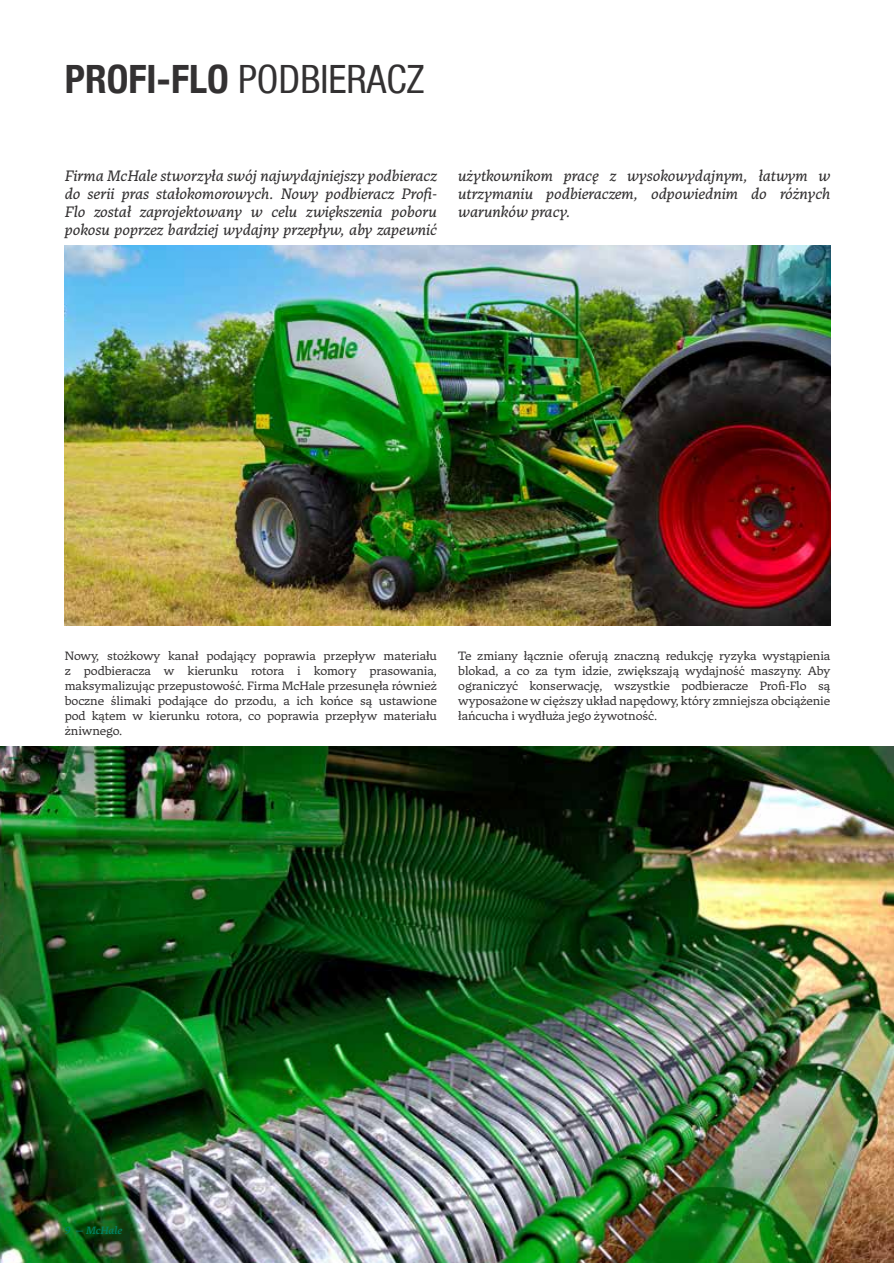
<style>
.page{position:relative;width:894px;height:1263px;background:#fff}
.page>*{position:absolute;margin:0;border:0;box-sizing:border-box;transform-origin:0 0}
.t1{font:condensed 39px "Helvetica Neue LT Com";color:#333132}
.t2{font:italic 15px/18px "Tuna";color:#333132;text-align:justify}
.t3{font:12px/15px "Tuna";letter-spacing:-.01em;color:#333132;text-align:justify}
.t4{font:italic 500 10.5px "Tuna";letter-spacing:-.01em;color:#008265}
.s1{font-family:"Helvetica Neue";font-weight:700}
</style>
<div class="page">
<img style="left:65px;top:245px;width:765px;height:380px">
<img style="left:0;top:746px;width:894px;height:516px">
<h1 class="t1" style="left:65px;top:56px;width:361px"><span class="s1">PROFI-FLO</span> PODBIERACZ</h1>
<p class="t2" style="left:65px;top:167px;width:374px">Firma McHale stworzyła swój najwydajniejszy podbieracz do serii pras stałokomorowych. Nowy podbieracz Profi-Flo został zaprojektowany w celu zwiększenia poboru pokosu poprzez bardziej wydajny przepływ, aby zapewnić</p>
<p class="t2" style="left:458px;top:167px;width:374px">użytkownikom pracę z wysokowydajnym, łatwym w utrzymaniu podbieraczem, odpowiednim do różnych warunków pracy.</p>
<p class="t3" style="left:65px;top:648px;width:374px">Nowy, stożkowy kanał podający poprawia przepływ materiału z podbieracza w kierunku rotora i komory prasowania, maksymalizując przepustowość. Firma McHale przesunęła również boczne ślimaki podające do przodu, a ich końce są ustawione pod kątem w kierunku rotora, co poprawia przepływ materiału żniwnego.</p>
<p class="t3" style="left:458px;top:648px;width:374px">Te zmiany łącznie oferują znaczną redukcję ryzyka wystąpienia blokad, a co za tym idzie, zwiększają wydajność maszyny. Aby ograniczyć konserwację, wszystkie podbieracze Profi-Flo są wyposażone w cięższy układ napędowy, który zmniejsza obciążenie łańcucha i wydłuża jego żywotność.</p>
<p class="t4" style="left:65px;top:1223px;width:59px">9 — McHale</p>
</div>
